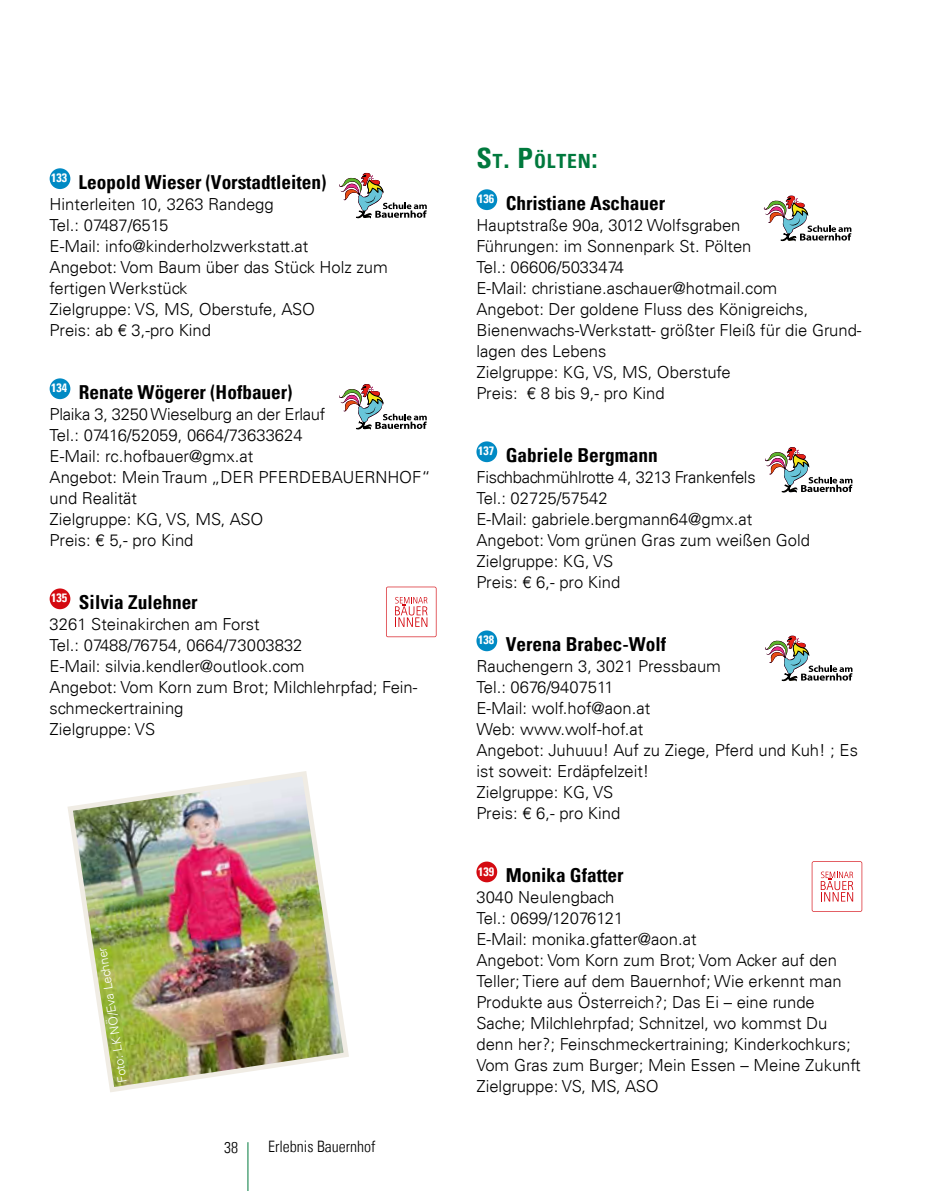
<style>
.page{position:relative;width:943px;height:1191px;background:#fff}
.page>*{position:absolute;margin:0;border:0;box-sizing:border-box;transform-origin:0 0}
.t1{font:700 condensed 19.6px "Univers";letter-spacing:.045em;color:#00793d}
.t2{font:700 condensed 19.25px "Univers";color:#000}
.t3{font:300 16.62px/21px "Univers";color:#000}
.t4{font:300 condensed 15.75px "Univers LT";color:#000}
.t5{font:300 12.25px "Univers";color:#fff}
.s1{font-size:28px}
</style>
<div class="page">
<hr style="left:248px;top:1142px;width:1px;height:49px;background:#00793d">
<img style="left:67px;top:771px;width:282px;height:321px">
<div style="left:50px;top:168px;width:20px;height:21px;background:#008ac4;border-radius:50%"></div>
<svg style="left:339px;top:173px;width:88px;height:45px"></svg>
<div style="left:50px;top:378px;width:20px;height:21px;background:#008ac4;border-radius:50%"></div>
<svg style="left:339px;top:384px;width:88px;height:45px"></svg>
<div style="left:50px;top:588px;width:20px;height:21px;background:#d40a11;border-radius:50%"></div>
<svg style="left:386px;top:586px;width:50px;height:51px"></svg>
<div style="left:476px;top:189px;width:21px;height:21px;background:#008ac4;border-radius:50%"></div>
<svg style="left:763px;top:195px;width:88px;height:46px"></svg>
<div style="left:476px;top:441px;width:21px;height:21px;background:#008ac4;border-radius:50%"></div>
<svg style="left:765px;top:447px;width:87px;height:46px"></svg>
<div style="left:476px;top:630px;width:21px;height:21px;background:#008ac4;border-radius:50%"></div>
<svg style="left:765px;top:635px;width:87px;height:46px"></svg>
<div style="left:476px;top:861px;width:21px;height:21px;background:#d40a11;border-radius:50%"></div>
<svg style="left:811px;top:861px;width:51px;height:50px"></svg>
<p class="t2" style="left:51px;top:175px;width:277px"><sup>133</sup> Leopold Wieser (Vorstadtleiten)</p>
<p class="t3" style="left:50px;top:194px;width:340px">Hinterleiten 10, 3263 Randegg<br>Tel.: 07487/6515<br>E-Mail: info@kinderholzwerkstatt.at<br>Angebot: Vom Baum über das Stück Holz zum fertigen Werkstück<br>Zielgruppe: VS, MS, Oberstufe, ASO<br>Preis: ab € 3,-pro Kind</p>
<p class="t2" style="left:51px;top:385px;width:243px"><sup>134</sup> Renate Wögerer (Hofbauer)</p>
<p class="t3" style="left:50px;top:404px;width:382px">Plaika 3, 3250 Wieselburg an der Erlauf<br>Tel.: 07416/52059, 0664/73633624<br>E-Mail: rc.hofbauer@gmx.at<br>Angebot: Mein Traum „DER PFERDEBAUERNHOF“ und Realität<br>Zielgruppe: KG, VS, MS, ASO<br>Preis: € 5,- pro Kind</p>
<p class="t2" style="left:51px;top:595px;width:148px"><sup>135</sup> Silvia Zulehner</p>
<p class="t3" style="left:50px;top:614px;width:369px">3261 Steinakirchen am Forst<br>Tel.: 07488/76754, 0664/73003832<br>E-Mail: silvia.kendler@outlook.com<br>Angebot: Vom Korn zum Brot; Milchlehrpfad; Fein&shy;schmeckertraining<br>Zielgruppe: VS</p>
<p class="t5" style="left:116px;top:1083px;width:138px;rotate:-99deg">Foto: LK NÖ/Eva Lechner</p>
<p class="t4" style="left:224px;top:1138px;width:15px">38</p>
<p class="t4" style="left:268px;top:1138px;width:109px">Erlebnis Bauernhof</p>
<p class="t1" style="left:476px;top:154px;width:123px"><span class="s1">S</span>T<span class="s1">. P</span>ÖLTEN<span class="s1">:</span></p>
<p class="t2" style="left:478px;top:196px;width:189px"><sup>136</sup> Christiane Aschauer</p>
<p class="t3" style="left:476px;top:215px;width:386px">Hauptstraße 90a, 3012 Wolfsgraben<br>Führungen: im Sonnenpark St. Pölten<br>Tel.: 06606/5033474<br>E-Mail: christiane.aschauer@hotmail.com<br>Angebot: Der goldene Fluss des Königreichs, Bienenwachs-Werkstatt- größter Fleiß für die Grund&shy;lagen des Lebens<br>Zielgruppe: KG, VS, MS, Oberstufe<br>Preis: € 8 bis 9,- pro Kind</p>
<p class="t2" style="left:478px;top:448px;width:181px"><sup>137</sup> Gabriele Bergmann</p>
<p class="t3" style="left:476px;top:467px;width:335px">Fischbachmühlrotte 4, 3213 Frankenfels<br>Tel.: 02725/57542<br>E-Mail: gabriele.bergmann64@gmx.at<br>Angebot: Vom grünen Gras zum weißen Gold<br>Zielgruppe: KG, VS<br>Preis: € 6,- pro Kind</p>
<p class="t2" style="left:478px;top:637px;width:190px"><sup>138</sup> Verena Brabec-Wolf</p>
<p class="t3" style="left:476px;top:656px;width:383px">Rauchengern 3, 3021 Pressbaum<br>Tel.: 0676/9407511<br>E-Mail: wolf.hof@aon.at<br>Web: www.wolf-hof.at<br>Angebot: Juhuuu! Auf zu Ziege, Pferd und Kuh! ; Es ist soweit: Erdäpfelzeit!<br>Zielgruppe: KG, VS<br>Preis: € 6,- pro Kind</p>
<p class="t2" style="left:478px;top:868px;width:147px"><sup>139</sup> Monika Gfatter</p>
<p class="t3" style="left:476px;top:887px;width:386px">3040 Neulengbach<br>Tel.: 0699/12076121<br>E-Mail: monika.gfatter@aon.at<br>Angebot: Vom Korn zum Brot; Vom Acker auf den Teller; Tiere auf dem Bauernhof; Wie erkennt man Produkte aus Österreich?; Das Ei – eine runde Sache; Milchlehrpfad; Schnitzel, wo kommst Du denn her?; Feinschmeckertraining; Kinderkochkurs; Vom Gras zum Burger; Mein Essen – Meine Zukunft Zielgruppe: VS, MS, ASO</p>
</div>
